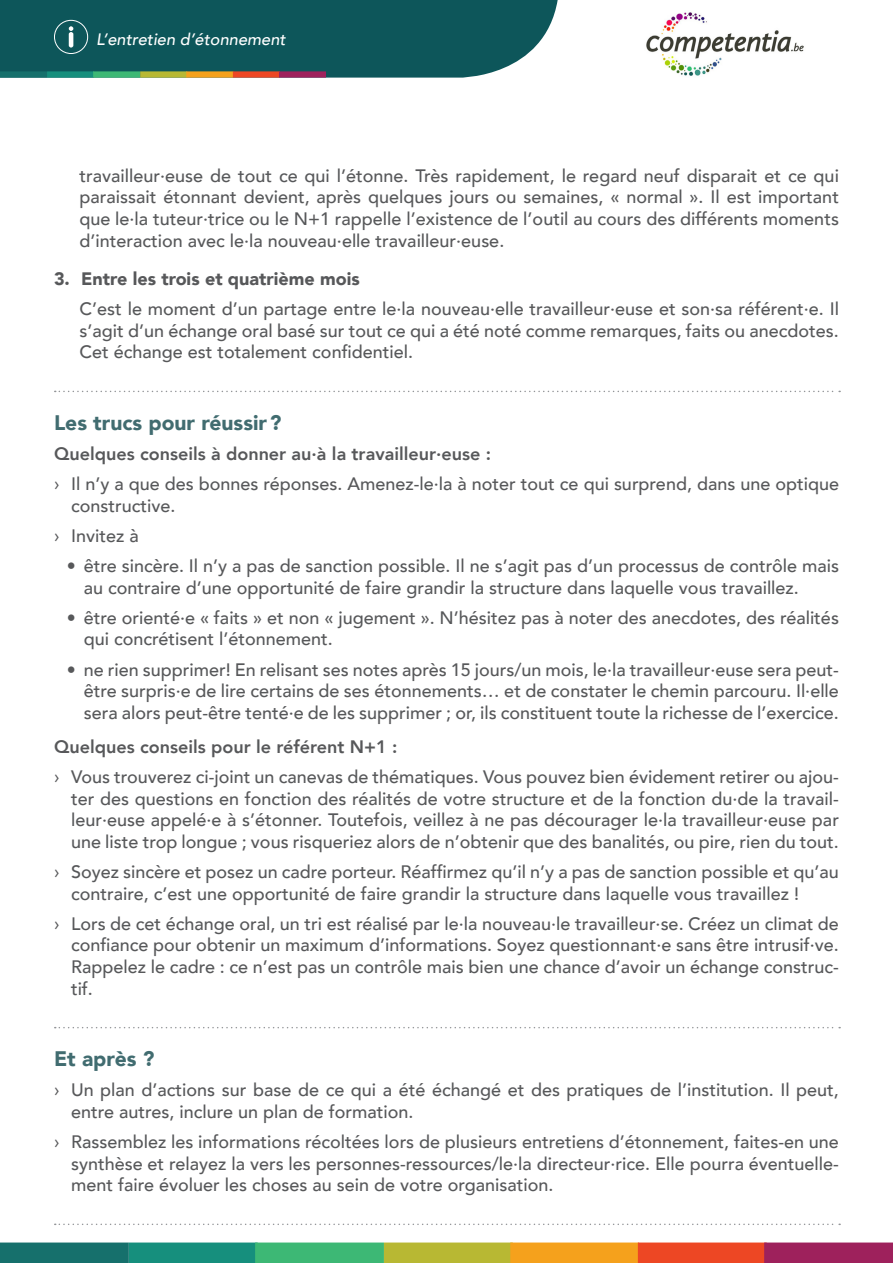
<style>
.page{position:relative;width:893px;height:1263px;background:#fff}
.page>*{position:absolute;margin:0;border:0;box-sizing:border-box;transform-origin:0 0}
.t1{font:900 21px "Avenir";color:#416c70}
.t2{font:500 18px/21.6px "Avenir";color:#57585a;text-align:justify}
.t3{font:800 18px "Avenir";color:#57585a}
.t4{font:900 18px "Avenir";color:#57585a}
.t5{font:italic 500 16.5px "Avenir";color:#fff}
.s1{font-family:"Gotham Narrow";font-weight:400}
</style>
<div class="page">
<svg style="left:0;top:0;width:558px;height:78px;background:#1e5f61"></svg>
<div style="left:54px;top:20px;width:34px;height:34px;border:1px solid #fff;border-radius:50%"></div>
<img style="left:646px;top:12px;width:158px;height:64px">
<div style="left:129px;top:1242px;width:129px;height:21px;background:#168f7d"></div>
<div style="left:255px;top:1242px;width:129px;height:21px;background:#3db875"></div>
<div style="left:384px;top:1242px;width:129px;height:21px;background:#b8b833"></div>
<div style="left:510px;top:1242px;width:129px;height:21px;background:#f5a11c"></div>
<div style="left:638px;top:1242px;width:129px;height:21px;background:#ed4724"></div>
<div style="left:764px;top:1242px;width:129px;height:21px;background:#9e215c"></div>
<div style="left:0;top:1242px;width:129px;height:21px;background:#16706c"></div>
<svg style="left:55px;top:391px;width:785px;height:1px"></svg>
<svg style="left:55px;top:1027px;width:785px;height:1px"></svg>
<svg style="left:55px;top:1223px;width:785px;height:2px"></svg>
<p class="t5" style="left:96px;top:30px;width:191px">L’entretien d’étonnement</p>
<p class="t2" style="left:80px;top:164px;width:761px">travailleur·euse de tout ce qui l’étonne. Très rapidement, le regard neuf disparait et ce qui paraissait étonnant devient, après quelques jours ou semaines, « normal ». Il est important que le·la tuteur·trice ou le N+1 rappelle l’existence de l’outil au cours des différents moments d’interaction avec le·la nouveau·elle travailleur·euse.</p>
<p class="t4" style="left:54px;top:263px;width:307px">3. Entre les trois et quatrième mois</p>
<p class="t2" style="left:80px;top:297px;width:761px">C’est le moment d’un partage entre le·la nouveau·elle travailleur·euse et son·sa référent·e. Il s’agit d’un échange oral basé sur tout ce qui a été noté comme remarques, faits ou anecdotes.<br>Cet échange est totalement confidentiel.</p>
<p class="t1" style="left:54px;top:405px;width:229px">Les trucs pour réussir?</p>
<p class="t3" style="left:54px;top:440px;width:438px">Quelques conseils à donner au·à la travailleur·euse :</p>
<p class="t2" style="left:71px;top:472px;width:770px;text-indent:-17px"><span class="s1">›</span> Il n’y a que des bonnes réponses. Amenez-le·la à noter tout ce qui surprend, dans une optique constructive.</p>
<p class="t2" style="left:54px;top:524px;width:86px"><span class="s1">›</span> Invitez à</p>
<p class="t2" style="left:84px;top:554px;width:757px;text-indent:-17px">• être sincère. Il n’y a pas de sanction possible. Il ne s’agit pas d’un processus de contrôle mais au contraire d’une opportunité de faire grandir la structure dans laquelle vous travaillez.</p>
<p class="t2" style="left:84px;top:606px;width:757px;text-indent:-17px">• être orienté·e « faits » et non « jugement ». N’hésitez pas à noter des anecdotes, des réalités qui concrétisent l’étonnement.</p>
<p class="t2" style="left:84px;top:657px;width:757px;text-indent:-17px">• ne rien supprimer! En relisant ses notes après 15 jours/un mois, le·la travailleur·euse sera peut&shy;être surpris·e de lire certains de ses étonnements… et de constater le chemin parcouru. Il·elle sera alors peut-être tenté·e de les supprimer ; or, ils constituent toute la richesse de l’exercice.</p>
<p class="t3" style="left:54px;top:733px;width:345px">Quelques conseils pour le référent N+1 :</p>
<p class="t2" style="left:71px;top:765px;width:769px;text-indent:-17px"><span class="s1">›</span> Vous trouverez ci-joint un canevas de thématiques. Vous pouvez bien évidement retirer ou ajou&shy;ter des questions en fonction des réalités de votre structure et de la fonction du·de la travail&shy;leur·euse appelé·e à s’étonner. Toutefois, veillez à ne pas décourager le·la travailleur·euse par une liste trop longue ; vous risqueriez alors de n’obtenir que des banalités, ou pire, rien du tout.</p>
<p class="t2" style="left:71px;top:860px;width:769px;text-indent:-17px"><span class="s1">›</span> Soyez sincère et posez un cadre porteur. Réaffirmez qu’il n’y a pas de sanction possible et qu’au contraire, c’est une opportunité de faire grandir la structure dans laquelle vous travaillez !</p>
<p class="t2" style="left:71px;top:912px;width:769px;text-indent:-17px"><span class="s1">›</span> Lors de cet échange oral, un tri est réalisé par le·la nouveau·le travailleur·se. Créez un climat de confiance pour obtenir un maximum d’informations. Soyez questionnant·e sans être intrusif·ve.<br>Rappelez le cadre : ce n’est pas un contrôle mais bien une chance d’avoir un échange construc&shy;tif.</p>
<p class="t1" style="left:54px;top:1041px;width:102px">Et après ?</p>
<p class="t2" style="left:71px;top:1078px;width:769px;text-indent:-17px"><span class="s1">›</span> Un plan d’actions sur base de ce qui a été échangé et des pratiques de l’institution. Il peut, entre autres, inclure un plan de formation.</p>
<p class="t2" style="left:71px;top:1130px;width:769px;text-indent:-17px"><span class="s1">›</span> Rassemblez les informations récoltées lors de plusieurs entretiens d’étonnement, faites-en une synthèse et relayez la vers les personnes-ressources/le·la directeur·rice. Elle pourra éventuelle&shy;ment faire évoluer les choses au sein de votre organisation.</p>
</div>
